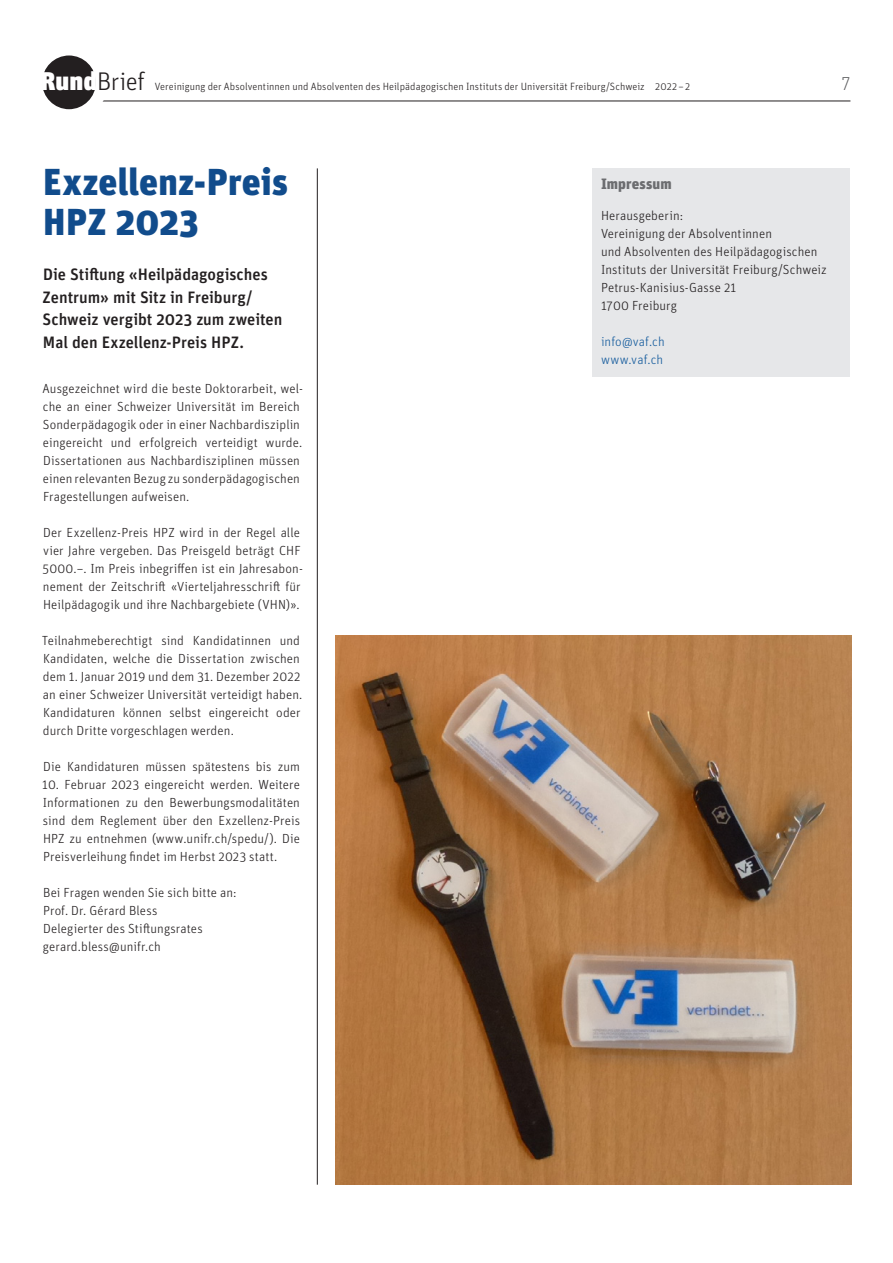
<style>
.page{position:relative;width:893px;height:1263px;background:#fff}
.page>*{position:absolute;margin:0;border:0;box-sizing:border-box;transform-origin:0 0}
.t1{font:900 37.5px/40.5px "Unit OT";letter-spacing:.005em;color:#114c8c}
.t2{font:300 25.5px "Unit OT";letter-spacing:-.015em;color:#231f20}
.t3{font:300 18px "DINOT";color:#57585a}
.t4{font:500 16.5px/22.5px "Unit OT";letter-spacing:-.005em;color:#231f20}
.t5{font:900 15px "Unit OT";letter-spacing:.005em;color:#6c6d70}
.t6{font:300 13.2px/18px "Unit OT";letter-spacing:.005em;color:#231f20}
.t7{font:300 13.2px/18px "Unit OT";letter-spacing:.01em;color:#175d9e}
.t8{font:300 10.5px "Unit OT";letter-spacing:.005em;color:#231f20}
.s1{font-weight:900;color:#fff}
</style>
<div class="page">
<hr style="left:99px;top:101px;width:751px;height:1px;background:#231f20">
<svg style="left:36px;top:49px;width:66px;height:66px;background:#454243"></svg>
<div style="left:30px;top:43px;width:78px;height:78px;border:12px solid #fff;border-radius:50%"></div>
<img style="left:336px;top:635px;width:515px;height:550px">
<div style="left:592px;top:168px;width:258px;height:209px;background:#e6e7e9"></div>
<hr style="left:317px;top:168px;width:1px;height:1017px;background:#231f20">
<h2 class="t2" style="left:40px;top:66px;width:106px"><span class="s1">Rund</span>Brief</h2>
<p class="t8" style="left:155px;top:80px;width:537px">Vereinigung der Absolventinnen und Absolventen des Heilpädagogischen Instituts der Universität Freiburg/Schweiz 2022–2</p>
<h3 class="t3" style="left:841px;top:71px;width:11px">7</h3>
<h1 class="t1" style="left:43px;top:161px;width:246px">Exzellenz-Preis<br>HPZ 2023</h1>
<p class="t4" style="left:43px;top:263px;width:241px">Die Stiftung «Heilpädagogisches<br>Zentrum» mit Sitz in Freiburg/<br>Schweiz vergibt 2023 zum zweiten<br>Mal den Exzellenz-Preis HPZ.</p>
<p class="t6" style="left:42px;top:379px;width:262px">Ausgezeichnet wird die beste Doktorarbeit, wel&shy;che an einer Schweizer Universität im Bereich Sonderpädagogik oder in einer Nachbardisziplin eingereicht und erfolgreich verteidigt wurde.<br>Dissertationen aus Nachbardisziplinen müssen einen relevanten Bezug zu sonderpädagogischen Fragestellungen aufweisen.</p>
<p class="t6" style="left:43px;top:523px;width:262px">Der Exzellenz-Preis HPZ wird in der Regel alle vier Jahre vergeben. Das Preisgeld beträgt CHF 5000.–. Im Preis inbegriffen ist ein Jahresabon&shy;nement der Zeitschrift «Vierteljahresschrift für Heilpädagogik und ihre Nachbargebiete (VHN)».</p>
<p class="t6" style="left:42px;top:631px;width:262px">Teilnahmeberechtigt sind Kandidatinnen und Kandidaten, welche die Dissertation zwischen dem 1. Januar 2019 und dem 31. Dezember 2022 an einer Schweizer Universität verteidigt haben.<br>Kandidaturen können selbst eingereicht oder durch Dritte vorgeschlagen werden.</p>
<p class="t6" style="left:43px;top:757px;width:258px">Die Kandidaturen müssen spätestens bis zum</p>
<p class="t6" style="left:42px;top:775px;width:259px;text-align:justify">10. Februar 2023 eingereicht werden. Weitere Informationen zu den Bewerbungsmodalitäten sind dem Reglement über den Exzellenz-Preis HPZ zu entnehmen (www.unifr.ch/spedu/). Die Preisverleihung findet im Herbst 2023 statt.</p>
<p class="t6" style="left:43px;top:883px;width:195px">Bei Fragen wenden Sie sich bitte an:<br>Prof. Dr. Gérard Bless<br>Delegierter des Stiftungsrates gerard.bless@unifr.ch</p>
<p class="t5" style="left:601px;top:174px;width:72px">Impressum</p>
<p class="t6" style="left:601px;top:206px;width:227px">Herausgeberin:<br>Vereinigung der Absolventinnen<br>und Absolventen des Heilpädagogischen<br>Instituts der Universität Freiburg/Schweiz<br>Petrus-Kanisius-Gasse 21<br>1700 Freiburg</p>
<p class="t7" style="left:601px;top:332px;width:65px">info@vaf.ch www.vaf.ch</p>
</div>
